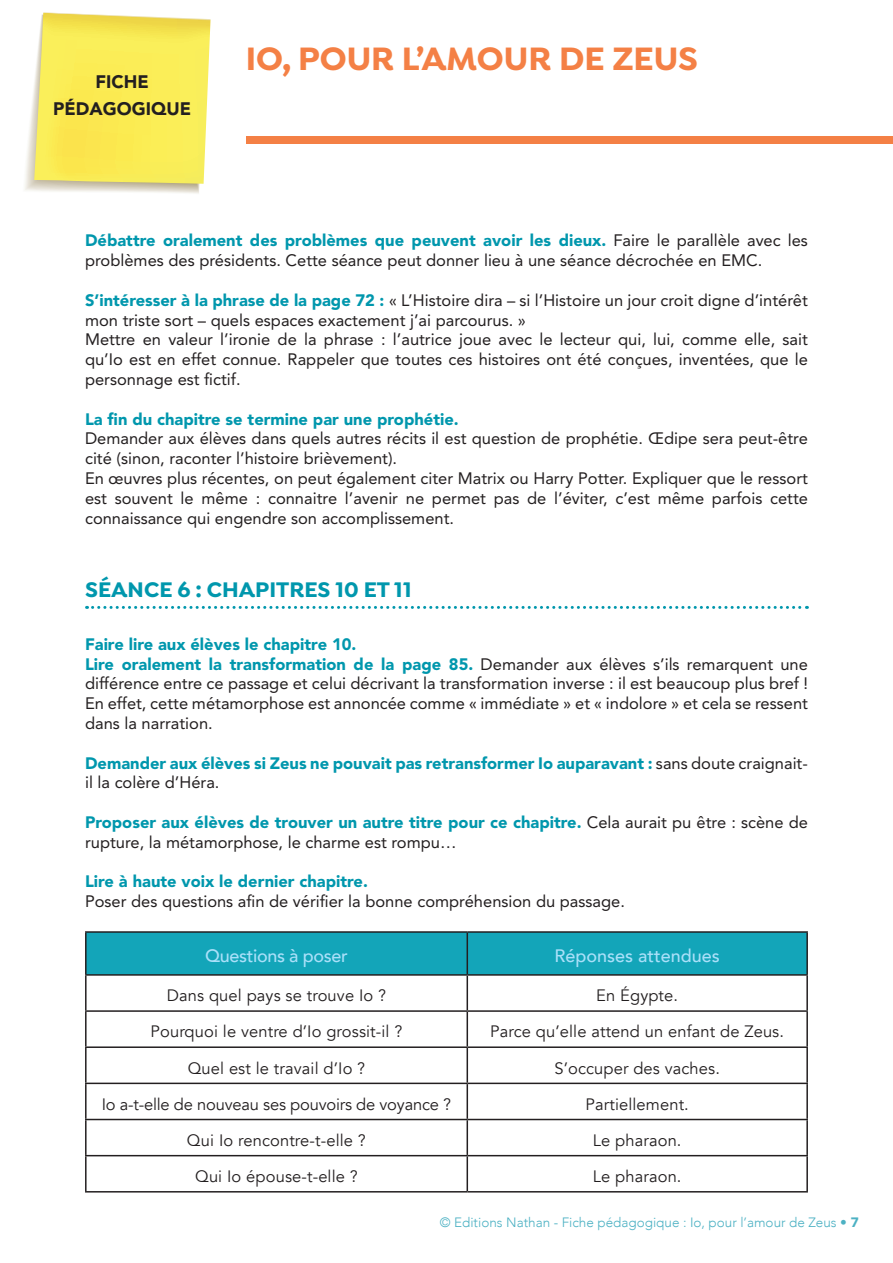
<style>
.page{position:relative;width:893px;height:1263px;background:#fff}
.page>*{position:absolute;margin:0;border:0;box-sizing:border-box;transform-origin:0 0}
.t1{font:700 34.5px "Isidora";color:#f48045}
.t2{font:700 22.5px "Isidora";color:#0097ad}
.t3{font:500 18px "Avenir";color:#aae0f9}
.t4{font:900 18px/27px "Avenir LT Std";color:#231f20;text-align:center}
.t5{font:500 18px "Avenir";letter-spacing:-.02em;color:#aae0f9}
.t6{font:16.5px/19.8px "Avenir LT Std";color:#231f20}
.t7{font:16.5px "Avenir";letter-spacing:.01em;color:#231f20}
.t8{font:900 16.5px/19.8px "Avenir LT Std";color:#0097ad}
.t9{font:16.5px "Avenir";letter-spacing:-.01em;color:#231f20}
.t10{font:300 13.5px "Avenir";color:#4cb1c3}
.s1{font-weight:900;color:#0097ad}
.s2{font-weight:400;color:#231f20}
.s3{font-family:"Avenir LT Std";font-weight:900}
</style>
<div class="page">
<div style="left:246px;top:136px;width:647px;height:8px;background:#f48045"></div>
<svg style="left:25px;top:12px;width:186px;height:182px;background:#f7ea6d"></svg>
<svg style="left:87px;top:606px;width:720px;height:3px"></svg>
<div style="left:87px;top:933px;width:719px;height:41px;background:#13a5b9"></div>
<hr style="left:85px;top:974px;width:382px;height:2px;background:#231f20">
<hr style="left:85px;top:976px;width:2px;height:34px;background:#231f20">
<hr style="left:467px;top:974px;width:341px;height:2px;background:#231f20">
<hr style="left:467px;top:976px;width:1px;height:34px;background:#231f20">
<hr style="left:806px;top:976px;width:2px;height:34px;background:#231f20">
<hr style="left:85px;top:1010px;width:382px;height:2px;background:#231f20">
<hr style="left:85px;top:1012px;width:2px;height:34px;background:#231f20">
<hr style="left:467px;top:1010px;width:341px;height:2px;background:#231f20">
<hr style="left:467px;top:1012px;width:1px;height:34px;background:#231f20">
<hr style="left:806px;top:1012px;width:2px;height:34px;background:#231f20">
<hr style="left:85px;top:1046px;width:382px;height:2px;background:#231f20">
<hr style="left:85px;top:1048px;width:2px;height:34px;background:#231f20">
<hr style="left:467px;top:1046px;width:341px;height:2px;background:#231f20">
<hr style="left:467px;top:1048px;width:1px;height:34px;background:#231f20">
<hr style="left:806px;top:1048px;width:2px;height:34px;background:#231f20">
<hr style="left:85px;top:1082px;width:382px;height:2px;background:#231f20">
<hr style="left:85px;top:1084px;width:2px;height:35px;background:#231f20">
<hr style="left:467px;top:1082px;width:341px;height:2px;background:#231f20">
<hr style="left:467px;top:1084px;width:1px;height:35px;background:#231f20">
<hr style="left:806px;top:1084px;width:2px;height:35px;background:#231f20">
<hr style="left:85px;top:1119px;width:382px;height:1px;background:#231f20">
<hr style="left:85px;top:1120px;width:2px;height:35px;background:#231f20">
<hr style="left:467px;top:1119px;width:341px;height:1px;background:#231f20">
<hr style="left:467px;top:1120px;width:1px;height:35px;background:#231f20">
<hr style="left:806px;top:1120px;width:2px;height:35px;background:#231f20">
<hr style="left:85px;top:1155px;width:382px;height:1px;background:#231f20">
<hr style="left:85px;top:1156px;width:2px;height:35px;background:#231f20">
<hr style="left:467px;top:1155px;width:341px;height:1px;background:#231f20">
<hr style="left:467px;top:1156px;width:1px;height:35px;background:#231f20">
<hr style="left:806px;top:1156px;width:2px;height:35px;background:#231f20">
<hr style="left:85px;top:1191px;width:382px;height:1px;background:#231f20">
<hr style="left:467px;top:1191px;width:341px;height:1px;background:#231f20">
<hr style="left:85px;top:931px;width:382px;height:2px;background:#231f20">
<hr style="left:85px;top:933px;width:2px;height:41px;background:#231f20">
<hr style="left:467px;top:931px;width:341px;height:2px;background:#231f20">
<hr style="left:467px;top:933px;width:1px;height:41px;background:#231f20">
<hr style="left:806px;top:933px;width:2px;height:41px;background:#231f20">
<p class="t4" style="left:53px;top:68px;width:140px">FICHE<br>PÉDAGOGIQUE</p>
<h1 class="t1" style="left:246px;top:37px;width:454px">IO, POUR L’AMOUR DE ZEUS</h1>
<p class="t6" style="left:85px;top:231px;width:724px"><span class="s1">Débattre oralement des problèmes que peuvent avoir les dieux.</span> Faire le parallèle avec les problèmes des présidents. Cette séance peut donner lieu à une séance décrochée en EMC.</p>
<p class="t6" style="left:85px;top:290px;width:724px"><span class="s1">S’intéresser à la phrase de la page 72 :</span> « L’Histoire dira – si l’Histoire un jour croit digne d’intérêt mon triste sort – quels espaces exactement j’ai parcourus. »<br>Mettre en valeur l’ironie de la phrase : l’autrice joue avec le lecteur qui, lui, comme elle, sait qu’Io est en effet connue. Rappeler que toutes ces histoires ont été conçues, inventées, que le personnage est fictif.</p>
<p class="t8" style="left:85px;top:409px;width:375px">La fin du chapitre se termine par une prophétie.</p>
<p class="t6" style="left:85px;top:429px;width:724px">Demander aux élèves dans quels autres récits il est question de prophétie. Œdipe sera peut-être cité (sinon, raconter l’histoire brièvement).<br>En œuvres plus récentes, on peut également citer Matrix ou Harry Potter. Expliquer que le ressort est souvent le même : connaitre l’avenir ne permet pas de l’éviter, c’est même parfois cette connaissance qui engendre son accomplissement.</p>
<h2 class="t2" style="left:85px;top:576px;width:328px">SÉANCE 6 : CHAPITRES 10 ET 11</h2>
<p class="t6" style="left:85px;top:634px;width:724px"><span class="s1">Faire lire aux élèves le chapitre 10.<br>Lire oralement la transformation de la page 85.</span> Demander aux élèves s’ils remarquent une différence entre ce passage et celui décrivant la transformation inverse : il est beaucoup plus bref !<br>En effet, cette métamorphose est annoncée comme « immédiate » et « indolore » et cela se ressent dans la narration.</p>
<p class="t8" style="left:85px;top:753px;width:724px">Demander aux élèves si Zeus ne pouvait pas retransformer Io auparavant : <span class="s2">sans doute craignait&shy;il la colère d’Héra.</span></p>
<p class="t6" style="left:85px;top:812px;width:724px"><span class="s1">Proposer aux élèves de trouver un autre titre pour ce chapitre.</span> Cela aurait pu être : scène de rupture, la métamorphose, le charme est rompu…</p>
<p class="t8" style="left:85px;top:872px;width:284px">Lire à haute voix le dernier chapitre.</p>
<p class="t6" style="left:85px;top:892px;width:541px">Poser des questions afin de vérifier la bonne compréhension du passage.</p>
<p class="t5" style="left:205px;top:941px;width:144px">Questions à poser</p>
<p class="t3" style="left:555px;top:941px;width:167px">Réponses attendues</p>
<p class="t7" style="left:167px;top:986px;width:221px">Dans quel pays se trouve Io ?</p>
<p class="t7" style="left:596px;top:986px;width:83px">En Égypte.</p>
<p class="t7" style="left:150px;top:1022px;width:253px">Pourquoi le ventre d’Io grossit-il ?</p>
<p class="t7" style="left:490px;top:1022px;width:295px">Parce qu’elle attend un enfant de Zeus.</p>
<p class="t7" style="left:188px;top:1058px;width:179px">Quel est le travail d’Io ?</p>
<p class="t7" style="left:554px;top:1058px;width:167px">S’occuper des vaches.</p>
<p class="t9" style="left:102px;top:1094px;width:351px">Io a-t-elle de nouveau ses pouvoirs de voyance ?</p>
<p class="t7" style="left:585px;top:1094px;width:105px">Partiellement.</p>
<p class="t7" style="left:187px;top:1130px;width:180px">Qui Io rencontre-t-elle ?</p>
<p class="t7" style="left:593px;top:1130px;width:90px">Le pharaon.</p>
<p class="t7" style="left:195px;top:1166px;width:164px">Qui Io épouse-t-elle ?</p>
<p class="t7" style="left:593px;top:1166px;width:90px">Le pharaon.</p>
<p class="t10" style="left:440px;top:1214px;width:421px">© Editions Nathan - Fiche pédagogique : Io, pour l’amour de Zeus • <span class="s3">7</span></p>
</div>
